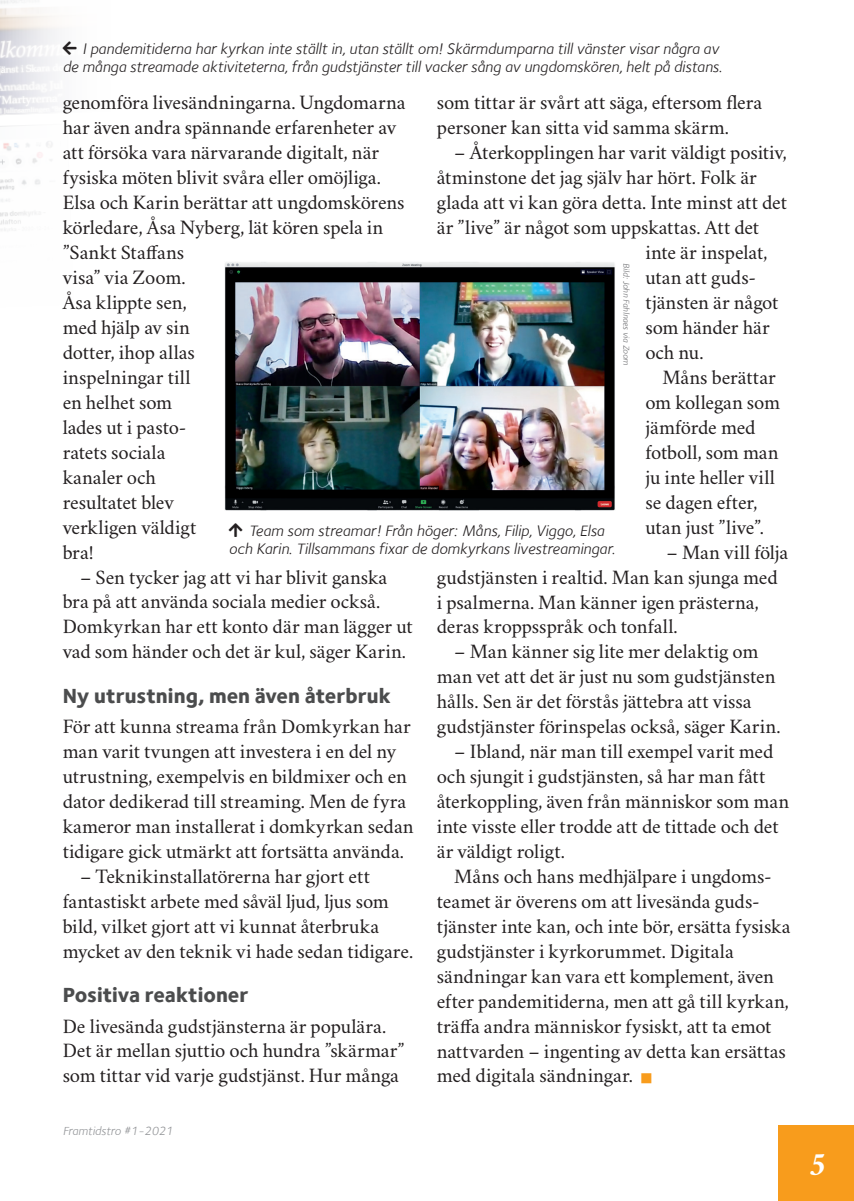
<style>
.page{position:relative;width:854px;height:1201px;background:#fff}
.page>*{position:absolute;margin:0;border:0;box-sizing:border-box;transform-origin:0 0}
.t1{font:italic 700 33.25px "Crimson Svk 2.0";color:#fff}
.t2{font:800 21px "Foundry Sterling";color:#4b4c4d}
.t3{font:20.65px/25px "Crimson Svk 2.0";letter-spacing:.005em;color:#231f20}
.t4{font:italic 15.75px/18.9px "Foundry Sterling";color:#231f20;text-align:right}
.t5{font:italic 12.25px "Foundry Sterling";color:#939598}
.t6{font:italic 8.75px "Foundry Sterling";letter-spacing:-.005em;color:#6c6d70}
</style>
<div class="page">
<div style="left:778px;top:1125px;width:75px;height:75px;background:#f89c1c"></div>
<img style="left:224px;top:262px;width:391px;height:249px">
<p class="t4" style="left:63px;top:39px;width:661px">I pandemitiderna har kyrkan inte ställt in, utan ställt om! Skärmdumparna till vänster visar några av<br>de många streamade aktiviteterna, från gudstjänster till vacker sång av ungdomskören, helt på distans.</p>
<p class="t3" style="left:63px;top:89px;width:344px">genomföra livesändningarna. Ungdomarna har även andra spännande erfarenheter av att försöka vara närvarande digitalt, när fysiska möten blivit svåra eller omöjliga.<br>Elsa och Karin berättar att ungdomskörens körledare, Åsa Nyberg, lät kören spela in ”Sankt Staffans<br>visa” via Zoom.<br>Åsa klippte sen,<br>med hjälp av sin<br>dotter, ihop allas<br>inspelningar till<br>en helhet som<br>lades ut i pasto-<br>ratets sociala<br>kanaler och<br>resultatet blev<br>verkligen väldigt<br>bra!</p>
<p class="t3" style="left:63px;top:563px;width:351px;text-indent:17px">– Sen tycker jag att vi har blivit ganska bra på att använda sociala medier också.<br>Domkyrkan har ett konto där man lägger ut vad som händer och det är kul, säger Karin.</p>
<p class="t2" style="left:63px;top:683px;width:329px">Ny utrustning, men även återbruk</p>
<p class="t3" style="left:63px;top:712px;width:352px">För att kunna streama från Domkyrkan har man varit tvungen att investera i en del ny utrustning, exempelvis en bildmixer och en dator dedikerad till streaming. Men de fyra kameror man installerat i domkyrkan sedan tidigare gick utmärkt att fortsätta använda.</p>
<p class="t3" style="left:63px;top:862px;width:352px;text-indent:17px">– Teknikinstallatörerna har gjort ett fantastiskt arbete med såväl ljud, ljus som bild, vilket gjort att vi kunnat återbruka mycket av den teknik vi hade sedan tidigare.</p>
<p class="t2" style="left:63px;top:982px;width:187px">Positiva reaktioner</p>
<p class="t3" style="left:63px;top:1012px;width:343px">De livesända gudstjänsterna är populära.<br>Det är mellan sjuttio och hundra ”skärmar” som tittar vid varje gudstjänst. Hur många</p>
<p class="t3" style="left:436px;top:89px;width:327px">som tittar är svårt att säga, eftersom flera personer kan sitta vid samma skärm.</p>
<p class="t3" style="left:454px;top:139px;width:334px">– Återkopplingen har varit väldigt positiv,</p>
<p class="t3" style="left:436px;top:164px;width:321px">åtminstone det jag själv har hört. Folk är</p>
<p class="t3" style="left:436px;top:189px;width:351px">glada att vi kan göra detta. Inte minst att det</p>
<p class="t3" style="left:436px;top:214px;width:324px">är ”live” är något som uppskattas. Att det</p>
<p class="t3" style="left:645px;top:239px;width:123px">inte är inspelat,</p>
<p class="t3" style="left:645px;top:264px;width:112px">utan att guds-</p>
<p class="t3" style="left:645px;top:289px;width:134px">tjänsten är något</p>
<p class="t3" style="left:645px;top:313px;width:126px">som händer här</p>
<p class="t3" style="left:645px;top:338px;width:60px">och nu.</p>
<p class="t3" style="left:662px;top:363px;width:115px">Måns berättar</p>
<p class="t3" style="left:645px;top:388px;width:134px">om kollegan som</p>
<p class="t3" style="left:645px;top:413px;width:112px">jämförde med</p>
<p class="t3" style="left:645px;top:438px;width:135px">fotboll, som man</p>
<p class="t3" style="left:645px;top:463px;width:131px">ju inte heller vill</p>
<p class="t3" style="left:645px;top:488px;width:113px">se dagen efter,</p>
<p class="t3" style="left:645px;top:513px;width:120px">utan just ”live”.</p>
<p class="t3" style="left:436px;top:538px;width:353px;text-indent:230px">– Man vill följa gudstjänsten i realtid. Man kan sjunga med i psalmerna. Man känner igen prästerna, deras kroppsspråk och tonfall.</p>
<p class="t3" style="left:436px;top:638px;width:345px;text-indent:17px">– Man känner sig lite mer delaktig om man vet att det är just nu som gudstjänsten hålls. Sen är det förstås jättebra att vissa gudstjänster förinspelas också, säger Karin.</p>
<p class="t3" style="left:436px;top:738px;width:354px;text-indent:17px">– Ibland, när man till exempel varit med och sjungit i gudstjänsten, så har man fått återkoppling, även från människor som man inte visste eller trodde att de tittade och det är väldigt roligt.</p>
<p class="t3" style="left:436px;top:862px;width:355px;text-indent:17px">Måns och hans medhjälpare i ungdoms&shy;teamet är överens om att livesända guds&shy;tjänster inte kan, och inte bör, ersätta fysiska gudstjänster i kyrkorummet. Digitala sändningar kan vara ett komplement, även efter pandemitiderna, men att gå till kyrkan, träffa andra människor fysiskt, att ta emot nattvarden – ingenting av detta kan ersättas med digitala sändningar.</p>
<p class="t6" style="left:631px;top:263px;width:103px;rotate:90deg">Bild: John Fahlnaes via Zoom</p>
<p class="t4" style="left:229px;top:520px;width:388px;text-align:center">Team som streamar! Från höger: Måns, Filip, Viggo, Elsa<br>och Karin. Tillsammans fixar de domkyrkans livestreamingar.</p>
<p class="t5" style="left:63px;top:1123px;width:112px">Framtidstro #1-2021</p>
<h1 class="t1" style="left:808px;top:1142px;width:17px">5</h1>
</div>
